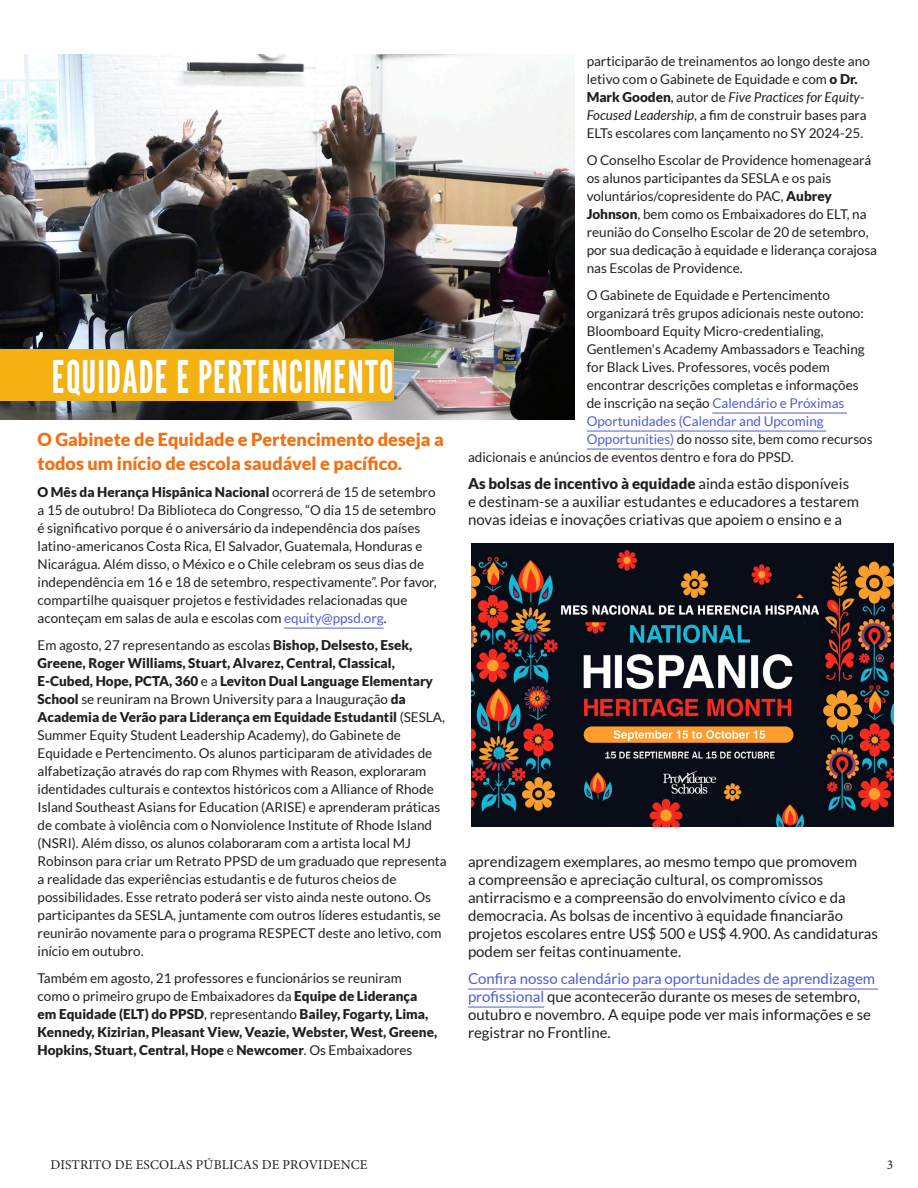
<style>
.page{position:relative;width:918px;height:1188px;background:#fff}
.page>*{position:absolute;margin:0;border:0;box-sizing:border-box;transform-origin:0 0}
.t1{font:45px "League Gothic";letter-spacing:.025em;color:#fff;scale:.9 1}
.t2{font:900 18px/24px "Lato";color:#f36f12}
.t3{font:15px/18px "Lato";color:#231f20}
.t4{font:13.5px/18px "Lato";color:#231f20}
.t5{font:900 13.5px/18px "Lato";color:#231f20}
.t6{font:13.5px "Lato";color:#4f5cd6}
.t7{font:13.5px "Minion Pro";letter-spacing:.01em;color:#231f20}
.s1{font-weight:900}
.s2{color:#4f5cd6}
.s3{font-weight:400}
.s4{font-style:italic}
.s5{color:#231f20}
</style>
<div class="page">
<img style="left:0;top:55px;width:575px;height:364px">
<hr style="left:284px;top:628px;width:100px;height:1px;background:#4f5cd6">
<hr style="left:712px;top:413px;width:135px;height:1px;background:#4f5cd6">
<hr style="left:587px;top:431px;width:239px;height:1px;background:#4f5cd6">
<hr style="left:587px;top:449px;width:87px;height:1px;background:#4f5cd6">
<hr style="left:468px;top:989px;width:410px;height:1px;background:#4f5cd6">
<hr style="left:468px;top:1007px;width:76px;height:1px;background:#4f5cd6">
<div style="left:0;top:350px;width:394px;height:51px;background:#f3b112"></div>
<img style="left:472px;top:544px;width:421px;height:283px">
<p class="t1" style="left:52px;top:346px;width:381px">EQUIDADE E PERTENCIMENTO</p>
<p class="t2" style="left:38px;top:427px;width:408px">O Gabinete de Equidade e Pertencimento deseja a todos um início de escola saudável e pacífico.</p>
<p class="t4" style="left:38px;top:483px;width:401px"><span class="s1">O Mês da Herança Hispânica Nacional</span> ocorrerá de 15 de setembro a 15 de outubro! Da Biblioteca do Congresso, “O dia 15 de setembro é significativo porque é o aniversário da independência dos países latino-americanos Costa Rica, El Salvador, Guatemala, Honduras e Nicarágua. Além disso, o México e o Chile celebram os seus dias de independência em 16 e 18 de setembro, respectivamente”. Por favor, compartilhe quaisquer projetos e festividades relacionadas que aconteçam em salas de aula e escolas com <span class="s2">equity@ppsd.org</span>.</p>
<p class="t4" style="left:38px;top:636px;width:411px">Em agosto, 27 representando as escolas <span class="s1">Bishop, Delsesto, Esek, Greene, Roger Williams, Stuart, Alvarez, Central, Classical, E-Cubed, Hope, PCTA, 360</span> e a <span class="s1">Leviton Dual Language Elementary School</span> se reuniram na Brown University para a Inauguração <span class="s1">da Academia de Verão para Liderança em Equidade Estudantil</span> (SESLA, Summer Equity Student Leadership Academy), do Gabinete de Equidade e Pertencimento. Os alunos participaram de atividades de alfabetização através do rap com Rhymes with Reason, exploraram identidades culturais e contextos históricos com a Alliance of Rhode Island Southeast Asians for Education (ARISE) e aprenderam práticas de combate à violência com o Nonviolence Institute of Rhode Island (NSRI). Além disso, os alunos colaboraram com a artista local MJ Robinson para criar um Retrato PPSD de um graduado que representa a realidade das experiências estudantis e de futuros cheios de possibilidades. Esse retrato poderá ser visto ainda neste outono. Os participantes da SESLA, juntamente com outros líderes estudantis, se reunirão novamente para o programa RESPECT deste ano letivo, com início em outubro.</p>
<p class="t5" style="left:38px;top:968px;width:401px"><span class="s3">Também em agosto, 21 professores e funcionários se reuniram como o primeiro grupo de Embaixadores da</span> Equipe de Liderança em Equidade (ELT) do PPSD<span class="s3">, representando</span> Bailey, Fogarty, Lima, Kennedy, Kizirian, Pleasant View, Veazie, Webster, West, Greene, Hopkins, Stuart, Central, Hope <span class="s3">e</span> Newcomer<span class="s3">. Os Embaixadores</span></p>
<p class="t4" style="left:587px;top:52px;width:285px">participarão de treinamentos ao longo deste ano letivo com o Gabinete de Equidade e com <span class="s1">o Dr.<br>Mark Gooden</span>, autor de <span class="s4">Five Practices for Equity-Focused Leadership</span>, a fim de construir bases para ELTs escolares com lançamento no SY 2024-25.</p>
<p class="t4" style="left:587px;top:151px;width:292px">O Conselho Escolar de Providence homenageará os alunos participantes da SESLA e os pais voluntários/copresidente do PAC, <span class="s1">Aubrey Johnson</span>, bem como os Embaixadores do ELT, na reunião do Conselho Escolar de 20 de setembro, por sua dedicação à equidade e liderança corajosa nas Escolas de Providence.</p>
<p class="t4" style="left:587px;top:286px;width:245px">O Gabinete de Equidade e Pertencimento</p>
<p class="t4" style="left:587px;top:304px;width:279px">organizará três grupos adicionais neste outono:</p>
<p class="t4" style="left:587px;top:322px;width:238px">Bloomboard Equity Micro-credentialing,</p>
<p class="t4" style="left:587px;top:340px;width:280px">Gentlemen's Academy Ambassadors e Teaching</p>
<p class="t4" style="left:587px;top:358px;width:245px">for Black Lives. Professores, vocês podem</p>
<p class="t4" style="left:587px;top:376px;width:274px">encontrar descrições completas e informações</p>
<p class="t6" style="left:587px;top:395px;width:259px"><span class="s5">de inscrição na seção</span> Calendário e Próximas</p>
<p class="t6" style="left:587px;top:413px;width:239px">Oportunidades (Calendar and Upcoming</p>
<p class="t4" style="left:587px;top:430px;width:287px"><span class="s2">Opportunities)</span> do nosso site, bem como recursos</p>
<p class="t4" style="left:468px;top:448px;width:327px">adicionais e anúncios de eventos dentro e fora do PPSD.</p>
<p class="t3" style="left:468px;top:474px;width:393px"><span class="s1">As bolsas de incentivo à equidade</span> ainda estão disponíveis e destinam-se a auxiliar estudantes e educadores a testarem novas ideias e inovações criativas que apoiem o ensino e a</p>
<p class="t3" style="left:468px;top:852px;width:412px">aprendizagem exemplares, ao mesmo tempo que promovem<br>a compreensão e apreciação cultural, os compromissos antirracismo e a compreensão do envolvimento cívico e da democracia. As bolsas de incentivo à equidade financiarão projetos escolares entre US$ 500 e US$ 4.900. As candidaturas podem ser feitas continuamente.</p>
<p class="t3" style="left:468px;top:969px;width:409px"><span class="s2">Confira nosso calendário para oportunidades de aprendizagem profissional</span> que acontecerão durante os meses de setembro, outubro e novembro. A equipe pode ver mais informações e se registrar no Frontline.</p>
<p class="t7" style="left:50px;top:1155px;width:319px">DISTRITO DE ESCOLAS PÚBLICAS DE PROVIDENCE</p>
<p class="t7" style="left:887px;top:1155px;width:8px">3</p>
</div>
